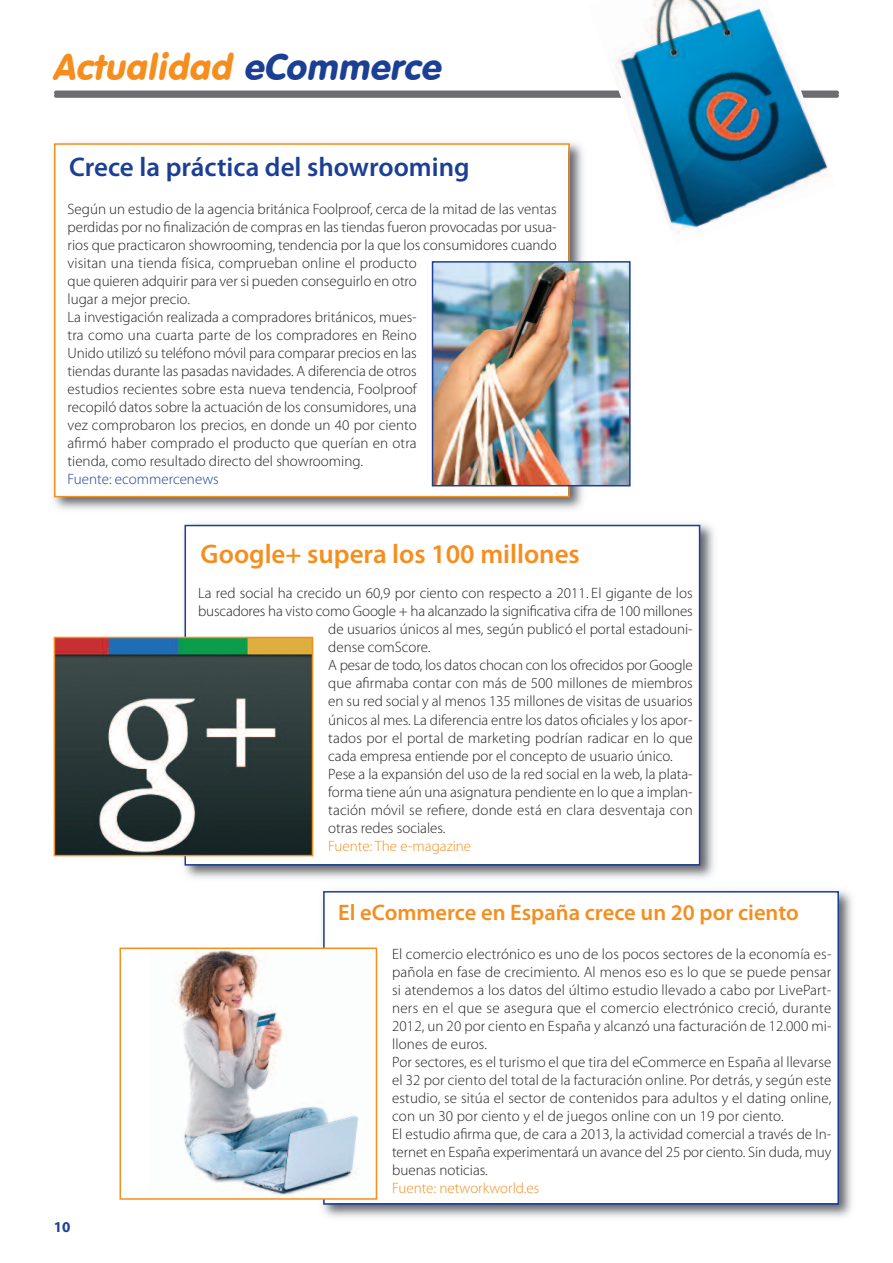
<style>
.page{position:relative;width:893px;height:1263px;background:#fff}
.page>*{position:absolute;margin:0;border:0;box-sizing:border-box;transform-origin:0 0}
.t1{font:italic 36px "VAG Rounded BT";color:#f68e1e}
.t2{font:600 27px "Myriad Pro";color:#1b3f94}
.t3{font:600 27px "Myriad Pro";color:#f68e1e}
.t4{font:600 22.5px "Myriad Pro";color:#f68e1e}
.t5{font:300 15px/18px "Myriad Pro";color:#231f20}
.t6{font:300 15px "Myriad Pro";color:#f68e1e}
.t7{font:300 15px "Myriad Pro";color:#1b3f94}
.t8{font:700 15px "Myriad Pro";color:#1b3f94}
.s1{color:#1b3f94}
</style>
<div class="page">
<svg style="left:54px;top:94px;width:785px;height:4px;fill:#6c6d70"></svg>
<hr style="left:54px;top:91px;width:785px;height:4px;background:#6c6d70;border-radius:2px">
<img style="left:587px;top:0;width:249px;height:230px">
<img style="left:178px;top:523px;width:536px;height:355px">
<div style="left:186px;top:526px;width:513px;height:338px;background:#fff"></div>
<div style="left:184px;top:525px;width:516px;height:341px;border:2px solid #1b3f94"></div>
<img style="left:322px;top:890px;width:530px;height:327px">
<div style="left:325px;top:892px;width:512px;height:311px;background:#fff"></div>
<div style="left:323px;top:891px;width:516px;height:314px;border:2px solid #1b3f94"></div>
<img style="left:53px;top:136px;width:536px;height:374px">
<div style="left:56px;top:145px;width:512px;height:351px;background:#fff"></div>
<div style="left:54px;top:143px;width:516px;height:354px;border:2px solid #f68e1e"></div>
<img style="left:173px;top:950px;width:186px;height:247px">
<div style="left:119px;top:947px;width:258px;height:253px;border:2px solid #f68e1e"></div>
<img style="left:435px;top:264px;width:193px;height:219px">
<div style="left:432px;top:261px;width:199px;height:225px;border:2px solid #1b3f94"></div>
<img style="left:57px;top:640px;width:253px;height:213px">
<div style="left:54px;top:637px;width:259px;height:219px;border:2px solid #f68e1e"></div>
<h1 class="t1" style="left:53px;top:44px;width:396px">Actualidad <span class="s1">eCommerce</span></h1>
<h2 class="t2" style="left:69px;top:157px;width:402px">Crece la práctica del showrooming</h2>
<p class="t5" style="left:68px;top:201px;width:491px">Según un estudio de la agencia británica Foolproof, cerca de la mitad de las ventas perdidas por no finalización de compras en las tiendas fueron provocadas por usua&shy;rios que practicaron showrooming, tendencia por la que los consumidores cuando visitan una tienda física, comprueban online el producto<br>que quieren adquirir para ver si pueden conseguirlo en otro<br>lugar a mejor precio.<br>La investigación realizada a compradores británicos, mues-<br>tra como una cuarta parte de los compradores en Reino<br>Unido utilizó su teléfono móvil para comparar precios en las<br>tiendas durante las pasadas navidades. A diferencia de otros<br>estudios recientes sobre esta nueva tendencia, Foolproof<br>recopiló datos sobre la actuación de los consumidores, una<br>vez comprobaron los precios, en donde un 40 por ciento<br>afirmó haber comprado el producto que querían en otra<br>tienda, como resultado directo del showrooming.</p>
<p class="t7" style="left:68px;top:473px;width:153px">Fuente: ecommercenews</p>
<h2 class="t3" style="left:201px;top:544px;width:381px">Google+ supera los 100 millones</h2>
<p class="t5" style="left:198px;top:586px;width:496px">La red social ha crecido un 60,9 por ciento con respecto a 2011. El gigante de los</p>
<p class="t5" style="left:198px;top:604px;width:496px">buscadores ha visto como Google + ha alcanzado la significativa cifra de 100 millones</p>
<p class="t5" style="left:328px;top:622px;width:366px">de usuarios únicos al mes, según publicó el portal estadouni-</p>
<p class="t5" style="left:328px;top:640px;width:104px">dense comScore.</p>
<p class="t5" style="left:328px;top:658px;width:366px">A pesar de todo, los datos chocan con los ofrecidos por Google</p>
<p class="t5" style="left:328px;top:676px;width:366px">que afirmaba contar con más de 500 millones de miembros</p>
<p class="t5" style="left:328px;top:694px;width:366px">en su red social y al menos 135 millones de visitas de usuarios</p>
<p class="t5" style="left:328px;top:712px;width:366px">únicos al mes. La diferencia entre los datos oficiales y los apor-</p>
<p class="t5" style="left:328px;top:730px;width:366px">tados por el portal de marketing podrían radicar en lo que</p>
<p class="t5" style="left:328px;top:748px;width:346px">cada empresa entiende por el concepto de usuario único.</p>
<p class="t5" style="left:328px;top:766px;width:366px">Pese a la expansión del uso de la red social en la web, la plata-</p>
<p class="t5" style="left:328px;top:784px;width:366px">forma tiene aún una asignatura pendiente en lo que a implan-</p>
<p class="t5" style="left:328px;top:802px;width:366px">tación móvil se refiere, donde está en clara desventaja con</p>
<p class="t5" style="left:328px;top:820px;width:119px">otras redes sociales.</p>
<p class="t6" style="left:328px;top:840px;width:144px">Fuente: The e-magazine</p>
<h3 class="t4" style="left:338px;top:903px;width:462px">El eCommerce en España crece un 20 por ciento</h3>
<p class="t8" style="left:54px;top:1221px;width:18px">10</p>
<p class="t5" style="left:392px;top:946px;width:441px">El comercio electrónico es uno de los pocos sectores de la economía es&shy;pañola en fase de crecimiento. Al menos eso es lo que se puede pensar si atendemos a los datos del último estudio llevado a cabo por LivePart&shy;ners en el que se asegura que el comercio electrónico creció, durante 2012, un 20 por ciento en España y alcanzó una facturación de 12.000 mi&shy;llones de euros.<br>Por sectores, es el turismo el que tira del eCommerce en España al llevarse el 32 por ciento del total de la facturación online. Por detrás, y según este estudio, se sitúa el sector de contenidos para adultos y el dating online, con un 30 por ciento y el de juegos online con un 19 por ciento.<br>El estudio afirma que, de cara a 2013, la actividad comercial a través de In&shy;ternet en España experimentará un avance del 25 por ciento. Sin duda, muy buenas noticias.</p>
<p class="t6" style="left:392px;top:1182px;width:149px">Fuente: networkworld.es</p>
</div>
